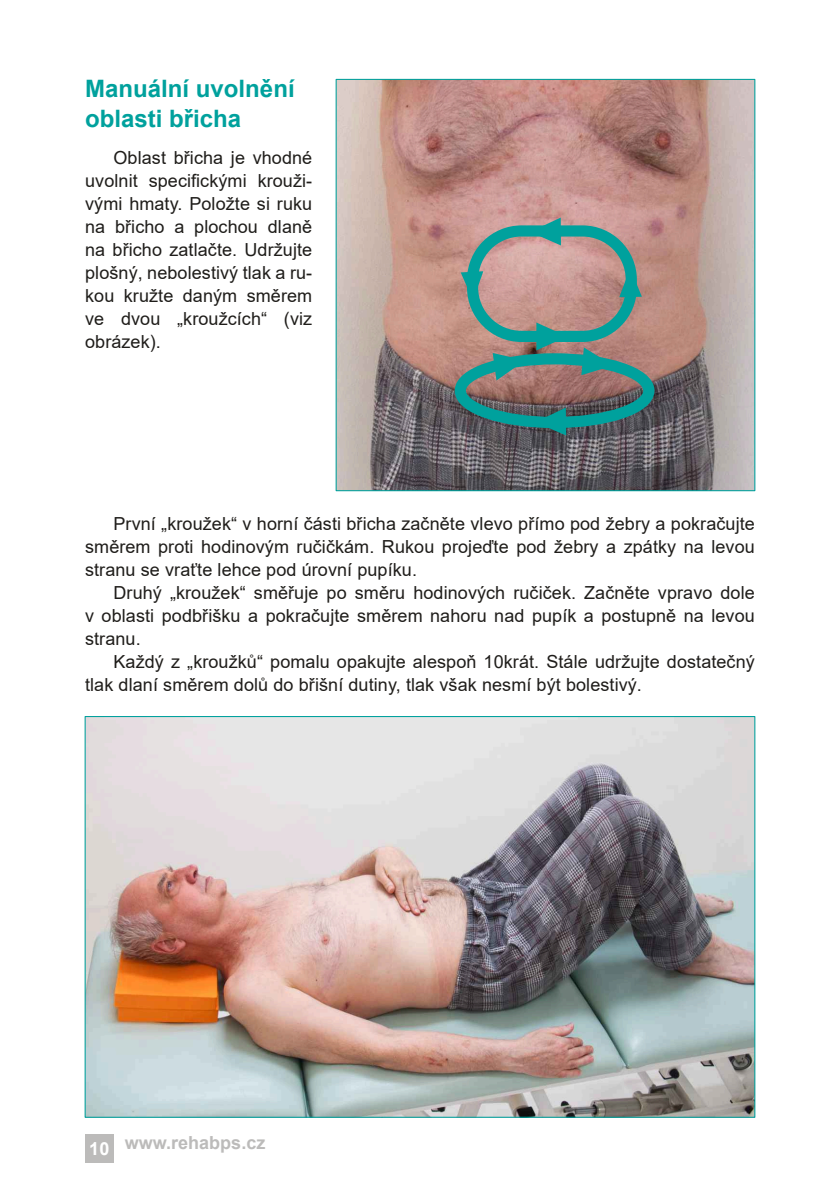
<style>
.page{position:relative;width:840px;height:1191px;background:#fff}
.page>*{position:absolute;margin:0;border:0;box-sizing:border-box;transform-origin:0 0}
.t1{font:700 24px/30px "Arial";color:#00a19d}
.t2{font:18px/23px "Arial";letter-spacing:.005em;color:#1f1d1a;text-align:justify}
.t3{font:700 18px "Arial";color:#bcbbba}
.s1{color:#fff}
</style>
<div class="page">
<img style="left:337px;top:81px;width:416px;height:408px">
<div style="left:454px;top:353px;width:200px;height:75px;border:11px solid #00a19d;border-radius:50%"></div>
<svg style="left:492px;top:353px;width:32px;height:27px"></svg>
<svg style="left:581px;top:347px;width:32px;height:28px"></svg>
<svg style="left:535px;top:407px;width:31px;height:28px"></svg>
<svg style="left:460px;top:271px;width:23px;height:29px"></svg>
<svg style="left:619px;top:268px;width:22px;height:29px"></svg>
<svg style="left:536px;top:322px;width:31px;height:28px"></svg>
<svg style="left:529px;top:217px;width:31px;height:28px"></svg>
<div style="left:466px;top:225px;width:170px;height:117px;border:11px solid #00a19d;border-radius:49px"></div>
<div style="left:85px;top:1134px;width:28px;height:28px;background:#bcbbba"></div>
<img style="left:87px;top:718px;width:666px;height:397px">
<h1 class="t1" style="left:85px;top:75px;width:211px">Manuální uvolnění oblasti břicha</h1>
<p class="t2" style="left:85px;top:147px;width:228px;text-indent:28px">Oblast břicha je vhodné uvolnit specifickými krouži&shy;vými hmaty. Položte si ruku na břicho a plochou dlaně na břicho zatlačte. Udržujte plošný, nebolestivý tlak a ru&shy;kou kružte daným směrem ve dvou „kroužcích“ (viz obrázek).</p>
<p class="t2" style="left:85px;top:513px;width:671px;text-indent:28px">První „kroužek“ v horní části břicha začněte vlevo přímo pod žebry a pokračujte směrem proti hodinovým ručičkám. Rukou projeďte pod žebry a zpátky na levou stranu se vraťte lehce pod úrovní pupíku.</p>
<p class="t2" style="left:85px;top:582px;width:671px;text-indent:28px">Druhý „kroužek“ směřuje po směru hodinových ručiček. Začněte vpravo dole v oblasti podbřišku a pokračujte směrem nahoru nad pupík a postupně na levou stranu.</p>
<p class="t2" style="left:85px;top:651px;width:670px;text-indent:28px">Každý z „kroužků“ pomalu opakujte alespoň 10krát. Stále udržujte dostatečný tlak dlaní směrem dolů do břišní dutiny, tlak však nesmí být bolestivý.</p>
<p class="t3" style="left:89px;top:1135px;width:177px"><span class="s1">10</span> www.rehabps.cz</p>
</div>
